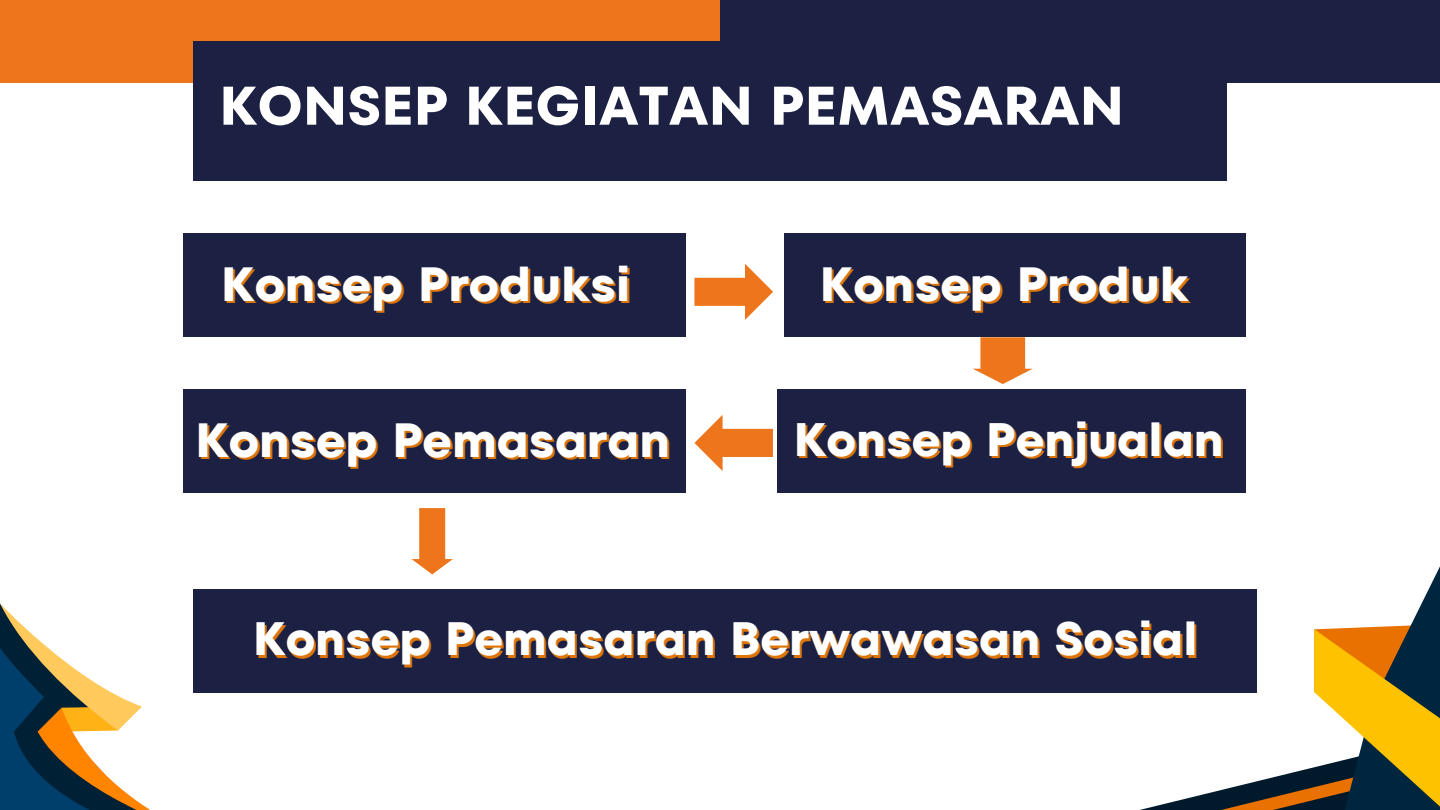
<style>
.page{position:relative;width:1440px;height:810px;background:#fff}
.page>*{position:absolute;margin:0;border:0;box-sizing:border-box;transform-origin:0 0}
.t1{font:700 54.3px "TT Fors";color:#fff}
.t2{font:700 47.9px "TT Fors";color:#fff}
.t3{font:700 46.8px "TT Fors";color:#fff}
.t4{font:700 46.7px "TT Fors";color:#fff}
</style>
<div class="page">
<div style="left:720px;top:0;width:720px;height:83px;background:#1c2143"></div>
<div style="left:0;top:0;width:720px;height:83px;background:#ed751c"></div>
<div style="left:193px;top:41px;width:1034px;height:140px;background:#1c2143"></div>
<div style="left:183px;top:233px;width:502px;height:104px;background:#1c2143"></div>
<div style="left:193px;top:589px;width:1063px;height:104px;background:#1c2143"></div>
<div style="left:183px;top:389px;width:502px;height:104px;background:#1c2143"></div>
<div style="left:778px;top:389px;width:468px;height:104px;background:#1c2143"></div>
<div style="left:784px;top:233px;width:462px;height:104px;background:#1c2143"></div>
<svg style="left:1140px;top:566px;width:300px;height:244px"></svg>
<svg style="left:0;top:604px;width:150px;height:206px"></svg>
<svg style="left:973px;top:337px;width:60px;height:47px"></svg>
<svg style="left:694px;top:264px;width:79px;height:56px"></svg>
<svg style="left:694px;top:415px;width:79px;height:56px"></svg>
<svg style="left:412px;top:508px;width:41px;height:66px"></svg>
<h1 class="t1" style="left:219px;top:68px;width:907px">KONSEP KEGIATAN PEMASARAN</h1>
<p class="t2" style="left:221px;top:251px;width:411px">Konsep Produksi</p>
<p class="t2" style="left:820px;top:251px;width:371px">Konsep Produk</p>
<p class="t2" style="left:195px;top:407px;width:477px">Konsep Pemasaran</p>
<p class="t3" style="left:794px;top:407px;width:432px">Konsep Penjualan</p>
<p class="t4" style="left:253px;top:606px;width:946px">Konsep Pemasaran Berwawasan Sosial</p>
</div>
